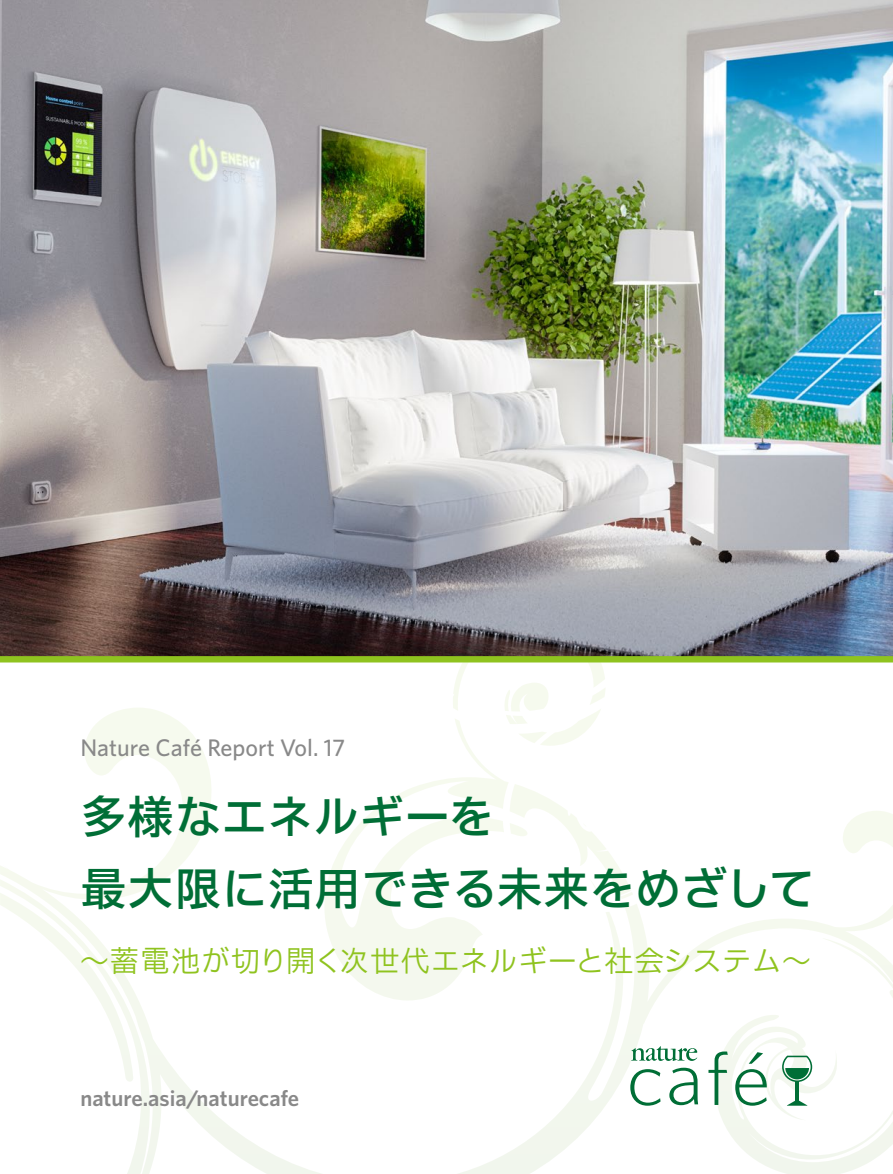
<style>
.page{position:relative;width:893px;height:1174px;background:#fff}
.page>*{position:absolute;margin:0;border:0;box-sizing:border-box;transform-origin:0 0}
.t1{font:46.5px/72px "Ro NOW Std GB";color:#006e36}
.t2{font:30px "Ro NOW Std GM";letter-spacing:-.015em;color:#8fc31f}
.t3{font:500 24px "Whitney";color:#898989}
.t4{font:600 22.5px "Whitney";color:#898989}
</style>
<div class="page">
<svg style="left:0;top:662px;width:893px;height:512px"></svg>
<img style="left:0;top:0;width:893px;height:656px">
<svg style="left:631px;top:1046px;width:66px;height:15px"></svg>
<svg style="left:630px;top:1069px;width:31px;height:36px"></svg>
<svg style="left:669px;top:1067px;width:29px;height:38px"></svg>
<svg style="left:708px;top:1051px;width:20px;height:54px"></svg>
<svg style="left:735px;top:1052px;width:32px;height:53px"></svg>
<svg style="left:787px;top:1099px;width:20px;height:6px"></svg>
<hr style="left:796px;top:1081px;width:3px;height:21px;background:#006e36">
<svg style="left:782px;top:1055px;width:30px;height:27px"></svg>
<div style="left:0;top:656px;width:893px;height:6px;background:#8fc31f"></div>
<p class="t3" style="left:80px;top:732px;width:266px">Nature Café Report Vol. 17</p>
<p class="t1" style="left:80px;top:779px;width:736px">多様なエネルギーを<br>最大限に活用できる未来をめざして</p>
<p class="t2" style="left:80px;top:941px;width:733px">～蓄電池が切り開く次世代エネルギーと社会システム～</p>
<p class="t4" style="left:80px;top:1082px;width:220px">nature.asia/naturecafe</p>
</div>
